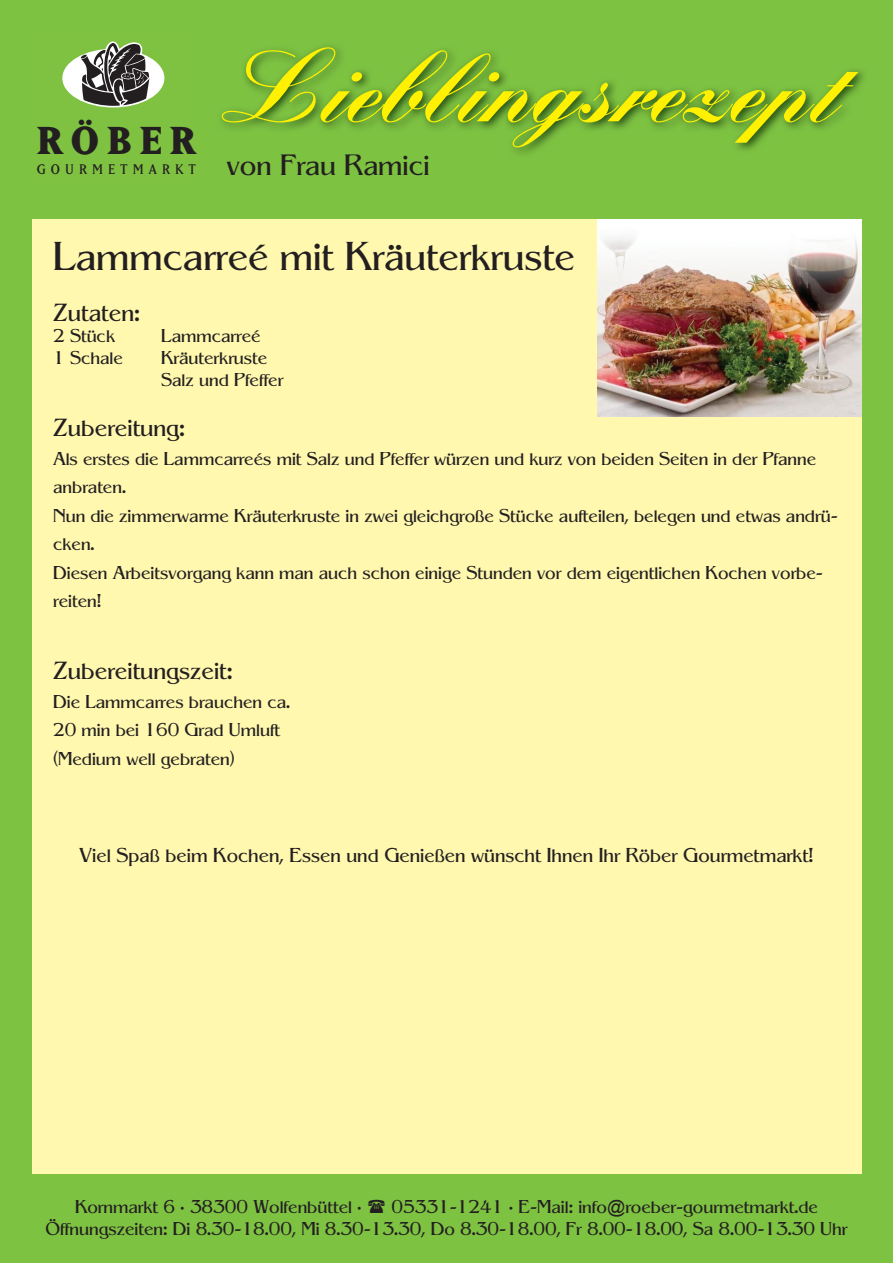
<style>
.page{position:relative;width:893px;height:1263px;background:#7ec242}
.page>*{position:absolute;margin:0;border:0;box-sizing:border-box;transform-origin:0 0}
.t1{font:900 97.5px "Kuenstler Script";color:#fff101}
.t2{font:800 45.9px "Matrix";letter-spacing:.18em;color:#231f20}
.t3{font:39px "Aida";color:#231f20}
.t4{font:28.5px "Aida";color:#231f20}
.t5{font:24px "Aida";color:#231f20}
.t6{font:19.5px "Aida";color:#231f20}
.t7{font:18px/28.5px "Aida";color:#231f20}
.t8{font:16.35px "Matrix";letter-spacing:.315em;color:#231f20}
.s1{font-family:"Arial"}
</style>
<div class="page">
<div style="left:62px;top:49px;width:102px;height:58px;background:#fff;border-radius:50%"></div>
<svg style="left:81px;top:41px;width:68px;height:65px"></svg>
<img style="left:222px;top:46px;width:642px;height:108px">
<div style="left:32px;top:219px;width:829px;height:955px;background:#fff8ae"></div>
<img style="left:597px;top:219px;width:264px;height:198px">
<h2 class="t2" style="left:37px;top:117px;width:161px">RÖBER</h2>
<p class="t8" style="left:37px;top:161px;width:161px">GOURMETMARKT</p>
<h1 class="t1" style="left:222px;top:25px;width:619px">Lieblingsrezept</h1>
<h3 class="t4" style="left:227px;top:148px;width:204px">von Frau Ramici</h3>
<h3 class="t3" style="left:53px;top:234px;width:523px">Lammcarreé mit Kräuterkruste</h3>
<h3 class="t5" style="left:53px;top:298px;width:89px">Zutaten:</h3>
<p class="t7" style="left:53px;top:322px;width:63px">2 Stück</p>
<p class="t7" style="left:161px;top:322px;width:101px">Lammcarreé</p>
<p class="t7" style="left:53px;top:343px;width:71px">1 Schale</p>
<p class="t7" style="left:161px;top:347px;width:124px;line-height:21.6px">Kräuterkruste<br>Salz und Pfeffer</p>
<h3 class="t5" style="left:53px;top:413px;width:133px">Zubereitung:</h3>
<p class="t7" style="left:53px;top:444px;width:786px">Als erstes die Lammcarreés mit Salz und Pfeffer würzen und kurz von beiden Seiten in der Pfanne anbraten.<br>Nun die zimmerwarme Kräuterkruste in zwei gleichgroße Stücke aufteilen, belegen und etwas andrü&shy;cken.<br>Diesen Arbeitsvorgang kann man auch schon einige Stunden vor dem eigentlichen Kochen vorbe&shy;reiten!</p>
<h3 class="t5" style="left:53px;top:656px;width:181px">Zubereitungszeit:</h3>
<p class="t7" style="left:53px;top:687px;width:238px">Die Lammcarres brauchen ca.<br>20 min bei 160 Grad Umluft (Medium well gebraten)</p>
<p class="t6" style="left:79px;top:843px;width:735px">Viel Spaß beim Kochen, Essen und Genießen wünscht Ihnen Ihr Röber Gourmetmarkt!</p>
<p class="t7" style="left:46px;top:1196px;width:803px;line-height:21.6px;text-indent:346px">05331-1241 • E-Mail: info<span class="s1">@</span>roeber-gourmetmarkt.de<br>Öffnungszeiten: Di 8.30-18.00, Mi 8.30-13.30, Do 8.30-18.00, Fr 8.00-18.00, Sa 8.00-13.30 Uhr</p>
<p class="t7" style="left:75px;top:1192px;width:288px">Kornmarkt 6 • 38300 Wolfenbüttel •</p>
</div>
